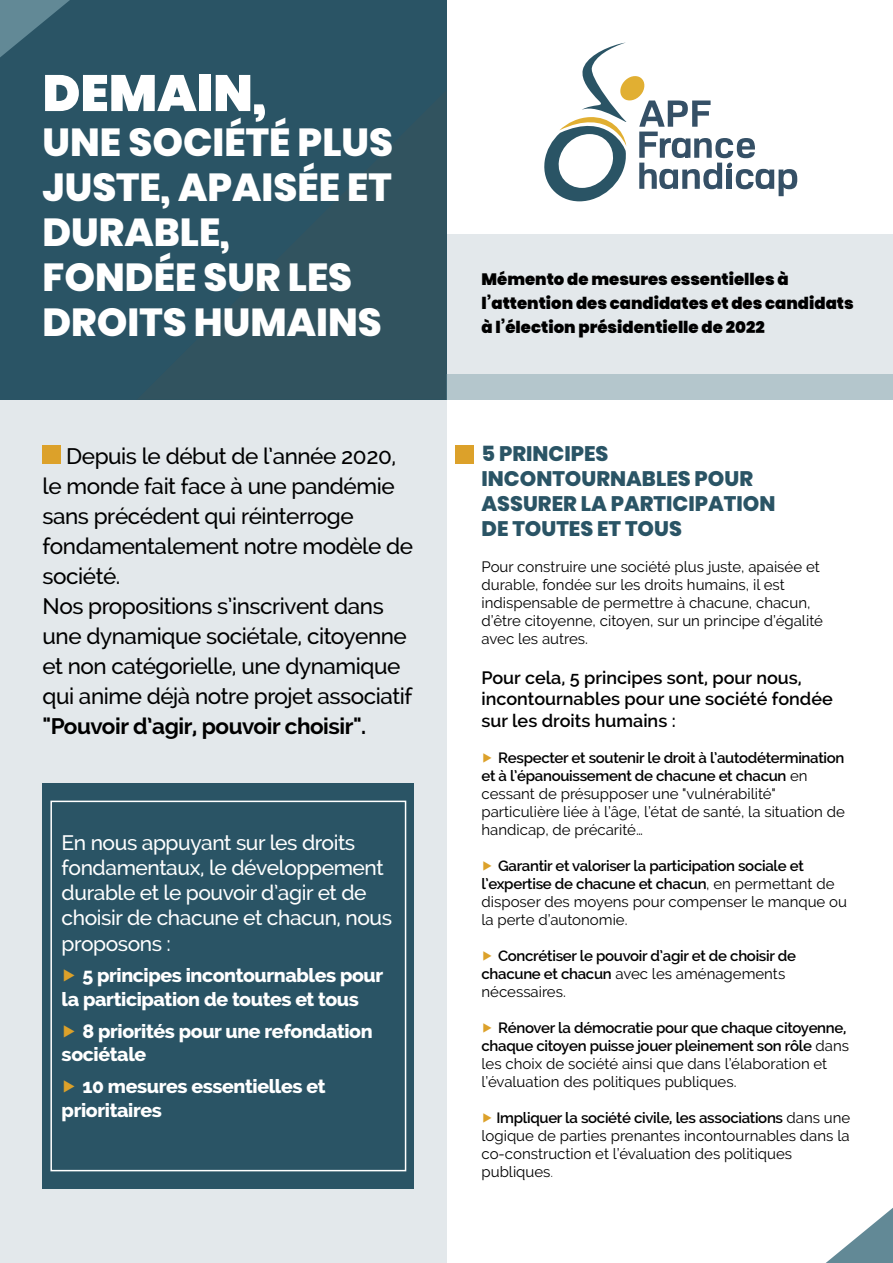
<style>
.page{position:relative;width:893px;height:1263px;background:#fff}
.page>*{position:absolute;margin:0;border:0;box-sizing:border-box;transform-origin:0 0}
.t1{font:900 51px "Poppins";color:#fff}
.t2{font:800 39px/45px "Poppins";color:#fff}
.t3{font:500 22.5px/30px "Raleway";letter-spacing:-.02em;color:#000}
.t4{font:700 22.5px "Raleway";letter-spacing:-.02em;color:#000}
.t5{font:500 21px/25.2px "Raleway";letter-spacing:-.02em;color:#fff}
.t6{font:800 21px/25.2px "Poppins";color:#2a5465}
.t7{font:800 19.5px/23.4px "Raleway";letter-spacing:-.02em;color:#fff}
.t8{font:600 18px/21.6px "Raleway";color:#000}
.t9{font:900 16.5px/24px "Poppins";color:#000}
.t10{font:15px/18px "Raleway";color:#000}
.t11{font:600 15px/18px "Raleway";letter-spacing:-.02em;color:#000}
.s1{color:#dca12a}
.s2{font-weight:600}
.s3{font-weight:400}
.s4{font-weight:300}
</style>
<div class="page">
<div style="left:0;top:0;width:446px;height:400px;background:#2a5465"></div>
<svg style="left:0;top:0;width:70px;height:57px"></svg>
<div style="left:0;top:400px;width:446px;height:863px;background:#e3e8eb"></div>
<div style="left:43px;top:445px;width:18px;height:19px;background:#dca12a"></div>
<svg style="left:544px;top:43px;width:253px;height:158px"></svg>
<div style="left:446px;top:234px;width:447px;height:166px;background:#e3e8eb"></div>
<div style="left:43px;top:783px;width:371px;height:405px;background:#2a5465"></div>
<div style="left:50px;top:801px;width:356px;height:370px;border:2px solid #fff"></div>
<div style="left:446px;top:375px;width:447px;height:25px;background:#b4c6cc"></div>
<div style="left:455px;top:445px;width:18px;height:19px;background:#dca12a"></div>
<svg style="left:826px;top:1208px;width:67px;height:55px"></svg>
<h1 class="t1" style="left:43px;top:64px;width:226px">DEMAIN,</h1>
<h2 class="t2" style="left:43px;top:120px;width:352px">UNE SOCIÉTÉ PLUS<br>JUSTE, APAISÉE ET<br>DURABLE,<br>FONDÉE SUR LES<br>DROITS HUMAINS</h2>
<p class="t3" style="left:43px;top:441px;width:372px;text-indent:24px">Depuis le début de l’année 2020, le monde fait face à une pandémie sans précédent qui réinterroge fondamentalement notre modèle de société.<br>Nos propositions s’inscrivent dans une dynamique sociétale, citoyenne et non catégorielle, une dynamique qui anime déjà notre projet associatif</p>
<h3 class="t4" style="left:43px;top:713px;width:325px">"Pouvoir d’agir, pouvoir choisir".</h3>
<h3 class="t5" style="left:62px;top:830px;width:332px">En nous appuyant sur les droits fondamentaux, le développement durable et le pouvoir d’agir et de choisir de chacune et chacun, nous proposons :</h3>
<h3 class="t7" style="left:62px;top:964px;width:323px"><span class="s1">▶</span> 5 principes incontournables pour la participation de toutes et tous</h3>
<h3 class="t7" style="left:62px;top:1019px;width:313px"><span class="s1">▶</span> 8 priorités pour une refondation sociétale</h3>
<h3 class="t7" style="left:62px;top:1075px;width:265px"><span class="s1">▶</span> 10 mesures essentielles et prioritaires</h3>
<p class="t9" style="left:481px;top:267px;width:374px">Mémento de mesures essentielles à l’attention des candidates et des candidats à l’élection présidentielle de 2022</p>
<h3 class="t6" style="left:481px;top:441px;width:295px">5 PRINCIPES<br>INCONTOURNABLES POUR<br>ASSURER LA PARTICIPATION<br>DE TOUTES ET TOUS</h3>
<p class="t10" style="left:481px;top:558px;width:343px">Pour construire une société plus juste, apaisée et durable, fondée sur les droits humains, il est indispensable de permettre à chacune, chacun, d’être citoyenne, citoyen, sur un principe d’égalité avec les autres.</p>
<p class="t8" style="left:481px;top:667px;width:353px">Pour cela, 5 principes sont, pour nous, incontournables pour une société fondée sur les droits humains :</p>
<p class="t10" style="left:481px;top:749px;width:365px"><span class="s1">▶</span> <span class="s2">Respecter et soutenir le droit à l’autodétermination et à l’épanouissement de chacune et chacun</span> en cessant de présupposer une "vulnérabilité" particulière liée à l’âge, l’état de santé, la situation de handicap, de précarité…</p>
<p class="t10" style="left:481px;top:857px;width:367px"><span class="s1">▶</span> <span class="s2">Garantir et valoriser la participation sociale et l’expertise de chacune et chacun</span>, en permettant de disposer des moyens pour compenser le manque ou la perte d’autonomie.</p>
<p class="t11" style="left:481px;top:947px;width:316px"><span class="s1">▶</span> Concrétiser le pouvoir d’agir et de choisir de chacune et chacun <span class="s3">avec les aménagements nécessaires.</span></p>
<p class="t11" style="left:481px;top:1019px;width:369px"><span class="s1">▶</span> Rénover la démocratie pour que chaque citoyenne, chaque citoyen puisse jouer pleinement son rôle <span class="s3">dans les choix de société ainsi que dans l’élaboration et l’évaluation des politiques publiques.</span></p>
<p class="t10" style="left:481px;top:1109px;width:370px"><span class="s1">▶</span> <span class="s2">Impliquer la société civile, les associations</span> dans une logique de parties prenantes incontournables dans la co-construction et l’évaluation des politiques publiques<span class="s4">.</span></p>
</div>
